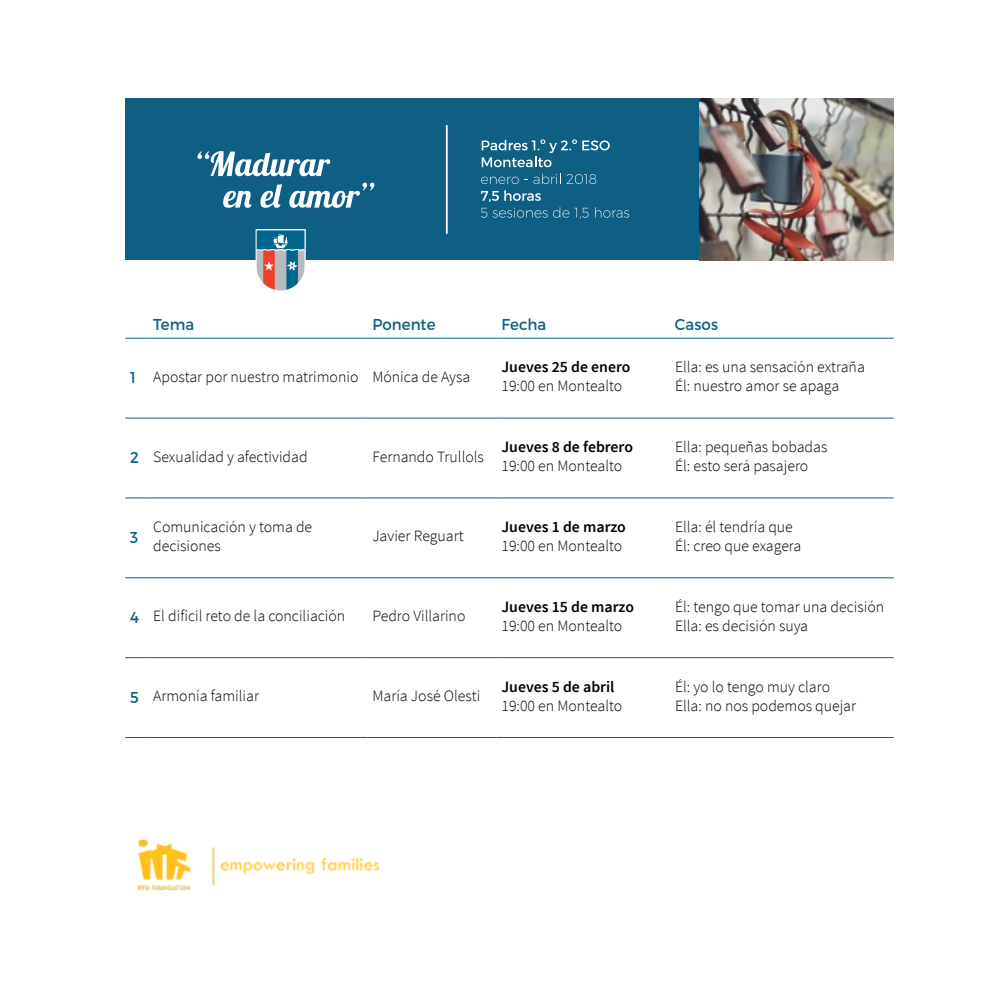
<style>
.page{position:relative;width:993px;height:993px;background:#fff}
.page>*{position:absolute;margin:0;border:0;box-sizing:border-box;transform-origin:0 0}
.t1{font:300 15.75px/18.9px "Source Sans Pro";color:#000}
.t2{font:600 15.75px "Source Sans Pro";color:#000}
.t3{font:15.75px "Montserrat";letter-spacing:.005em;color:#0f5f85;scale:.95 1}
.s1{font-family:"Montserrat";font-weight:400;color:#0f5f85}
</style>
<div class="page">
<div style="left:125px;top:99px;width:581px;height:161px;background:#0f5f85"></div>
<img style="left:699px;top:99px;width:194px;height:161px">
<hr style="left:446px;top:125px;width:1px;height:109px;background:#fff">
<svg style="left:197px;top:151px;width:133px;height:25px"></svg>
<svg style="left:223px;top:191px;width:28px;height:17px"></svg>
<svg style="left:260px;top:184px;width:22px;height:24px"></svg>
<svg style="left:289px;top:183px;width:85px;height:25px"></svg>
<svg style="left:582px;top:140px;width:27px;height:10px"></svg>
<svg style="left:481px;top:139px;width:95px;height:28px"></svg>
<svg style="left:481px;top:177px;width:37px;height:7px"></svg>
<svg style="left:533px;top:173px;width:25px;height:11px"></svg>
<svg style="left:566px;top:174px;width:30px;height:10px"></svg>
<svg style="left:481px;top:191px;width:17px;height:11px"></svg>
<svg style="left:504px;top:190px;width:36px;height:11px"></svg>
<svg style="left:481px;top:208px;width:66px;height:9px"></svg>
<svg style="left:553px;top:207px;width:35px;height:11px"></svg>
<svg style="left:595px;top:207px;width:34px;height:10px"></svg>
<svg style="left:125px;top:418px;width:768px;height:241px"></svg>
<svg style="left:125px;top:338px;width:23px;height:1px"></svg>
<hr style="left:148px;top:338px;width:219px;height:1px;background:#0f5f85">
<hr style="left:367px;top:338px;width:129px;height:1px;background:#0f5f85">
<hr style="left:496px;top:338px;width:173px;height:1px;background:#0f5f85">
<hr style="left:669px;top:338px;width:224px;height:1px;background:#0f5f85">
<svg style="left:125px;top:417px;width:23px;height:1px"></svg>
<hr style="left:148px;top:417px;width:219px;height:1px;background:#0f5f85">
<hr style="left:367px;top:417px;width:129px;height:1px;background:#0f5f85">
<hr style="left:496px;top:417px;width:173px;height:1px;background:#0f5f85">
<hr style="left:669px;top:417px;width:224px;height:1px;background:#0f5f85">
<svg style="left:125px;top:497px;width:23px;height:1px"></svg>
<hr style="left:148px;top:497px;width:219px;height:1px;background:#0f5f85">
<hr style="left:367px;top:497px;width:129px;height:1px;background:#0f5f85">
<hr style="left:496px;top:497px;width:173px;height:1px;background:#0f5f85">
<hr style="left:669px;top:497px;width:224px;height:1px;background:#0f5f85">
<svg style="left:125px;top:577px;width:23px;height:1px"></svg>
<hr style="left:148px;top:577px;width:219px;height:1px;background:#0f5f85">
<hr style="left:367px;top:577px;width:129px;height:1px;background:#0f5f85">
<hr style="left:496px;top:577px;width:173px;height:1px;background:#0f5f85">
<hr style="left:669px;top:577px;width:224px;height:1px;background:#0f5f85">
<svg style="left:125px;top:657px;width:23px;height:1px"></svg>
<hr style="left:148px;top:657px;width:219px;height:1px;background:#0f5f85">
<hr style="left:367px;top:657px;width:129px;height:1px;background:#0f5f85">
<hr style="left:496px;top:657px;width:173px;height:1px;background:#0f5f85">
<hr style="left:669px;top:657px;width:224px;height:1px;background:#0f5f85">
<svg style="left:125px;top:737px;width:23px;height:1px"></svg>
<hr style="left:148px;top:737px;width:219px;height:1px;background:#0f5f85">
<hr style="left:367px;top:737px;width:129px;height:1px;background:#0f5f85">
<hr style="left:496px;top:737px;width:173px;height:1px;background:#0f5f85">
<hr style="left:669px;top:737px;width:224px;height:1px;background:#0f5f85">
<img style="left:137px;top:839px;width:243px;height:52px">
<svg style="left:255px;top:229px;width:51px;height:62px"></svg>
<p class="t3" style="left:153px;top:315px;width:45px">Tema</p>
<p class="t3" style="left:372px;top:315px;width:68px">Ponente</p>
<p class="t3" style="left:501px;top:315px;width:49px">Fecha</p>
<p class="t3" style="left:674px;top:315px;width:47px">Casos</p>
<p class="t1" style="left:130px;top:367px;width:341px"><span class="s1">1</span> Apostar por nuestro matrimonio Mónica de Aysa</p>
<p class="t1" style="left:674px;top:357px;width:191px">Ella: es una sensación extraña<br>Él: nuestro amor se apaga</p>
<p class="t2" style="left:501px;top:357px;width:130px">Jueves 25 de enero</p>
<p class="t1" style="left:501px;top:376px;width:122px">19:00 en Montealto</p>
<p class="t1" style="left:130px;top:447px;width:179px"><span class="s1">2</span> Sexualidad y afectividad</p>
<p class="t1" style="left:372px;top:447px;width:113px">Fernando Trullols</p>
<p class="t2" style="left:501px;top:437px;width:133px">Jueves 8 de febrero</p>
<p class="t1" style="left:501px;top:456px;width:122px">19:00 en Montealto</p>
<p class="t3" style="left:130px;top:527px;width:10px">3</p>
<p class="t1" style="left:153px;top:517px;width:160px">Comunicación y toma de decisiones</p>
<p class="t1" style="left:372px;top:526px;width:93px">Javier Reguart</p>
<p class="t2" style="left:501px;top:516px;width:126px">Jueves 1 de marzo</p>
<p class="t1" style="left:501px;top:536px;width:122px">19:00 en Montealto</p>
<p class="t1" style="left:130px;top:606px;width:216px"><span class="s1">4</span> El difícil reto de la conciliación</p>
<p class="t1" style="left:372px;top:606px;width:94px">Pedro Villarino</p>
<p class="t1" style="left:130px;top:686px;width:130px"><span class="s1">5</span> Armonía familiar</p>
<p class="t1" style="left:372px;top:686px;width:109px">María José Olesti</p>
<p class="t2" style="left:501px;top:596px;width:134px">Jueves 15 de marzo</p>
<p class="t1" style="left:501px;top:616px;width:122px">19:00 en Montealto</p>
<p class="t2" style="left:501px;top:676px;width:115px">Jueves 5 de abril</p>
<p class="t1" style="left:501px;top:695px;width:122px">19:00 en Montealto</p>
<p class="t1" style="left:674px;top:437px;width:154px">Ella: pequeñas bobadas<br>Él: esto será pasajero</p>
<p class="t1" style="left:674px;top:517px;width:128px">Ella: él tendría que<br>Él: creo que exagera</p>
<p class="t1" style="left:674px;top:597px;width:211px">Él: tengo que tomar una decisión<br>Ella: es decisión suya</p>
<p class="t1" style="left:674px;top:676px;width:183px">Él: yo lo tengo muy claro<br>Ella: no nos podemos quejar</p>
</div>
